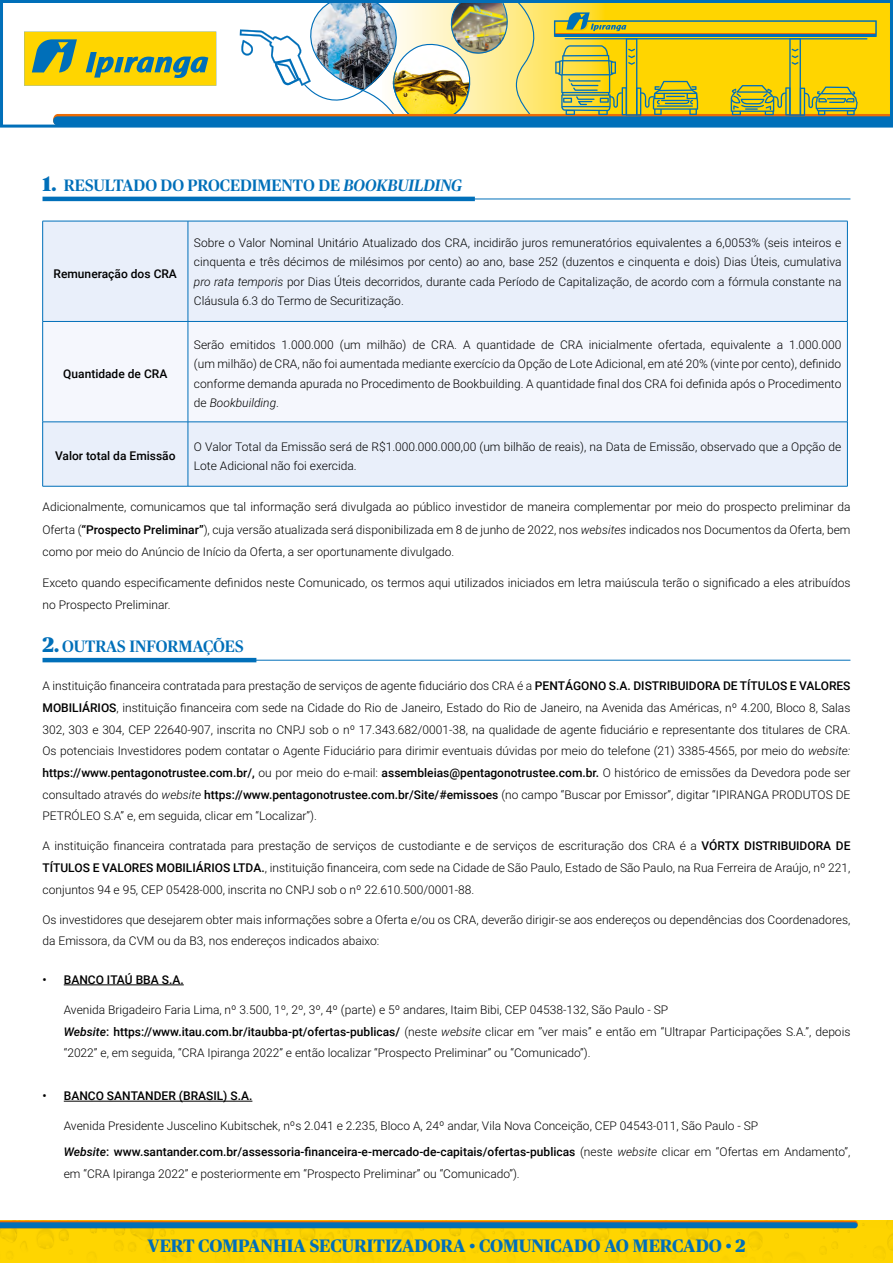
<style>
.page{position:relative;width:893px;height:1263px;background:#fff}
.page>*{position:absolute;margin:0;border:0;box-sizing:border-box;transform-origin:0 0}
.t1{font:700 18px "Publico";color:#006fb9}
.t2{font:500 16.5px "Publico";color:#006fb9}
.t3{font:300 12px/21.6px "Roboto";color:#000;text-align:justify}
.t4{font:500 12px "Roboto";color:#000}
.s1{font-weight:900;font-size:21px}
.s2{font-style:italic}
.s3{font-weight:500}
.s4{font-weight:500;font-style:italic}
.s5{font-weight:900}
</style>
<div class="page">
<img style="left:0;top:1220px;width:893px;height:43px">
<svg style="left:0;top:1221px;width:858px;height:7px;background:#2c6e97"></svg>
<svg style="left:0;top:0;width:893px;height:128px"></svg>
<svg style="left:24px;top:1px;width:869px;height:126px"></svg>
<hr style="left:43px;top:197px;width:432px;height:4px;background:#006fb9">
<hr style="left:77px;top:199px;width:773px;height:1px;background:#006fb9">
<hr style="left:43px;top:658px;width:213px;height:4px;background:#006fb9">
<hr style="left:77px;top:660px;width:773px;height:1px;background:#006fb9">
<hr style="left:64px;top:984px;width:120px;height:1px;background:#000">
<hr style="left:64px;top:1101px;width:188px;height:1px;background:#000">
<div style="left:43px;top:222px;width:804px;height:264px;background:#e9effa"></div>
<div style="left:43px;top:322px;width:804px;height:100px;background:#f5f7fd"></div>
<hr style="left:43px;top:221px;width:145px;height:1px;background:#006fb9">
<hr style="left:42px;top:221px;width:1px;height:100px;background:#006fb9">
<hr style="left:188px;top:221px;width:659px;height:1px;background:#006fb9">
<hr style="left:188px;top:221px;width:1px;height:100px;background:#006fb9">
<hr style="left:847px;top:221px;width:1px;height:100px;background:#006fb9">
<hr style="left:43px;top:321px;width:145px;height:1px;background:#006fb9">
<hr style="left:42px;top:322px;width:1px;height:100px;background:#006fb9">
<hr style="left:188px;top:321px;width:659px;height:1px;background:#006fb9">
<hr style="left:188px;top:322px;width:1px;height:100px;background:#006fb9">
<hr style="left:847px;top:322px;width:1px;height:100px;background:#006fb9">
<hr style="left:43px;top:422px;width:145px;height:1px;background:#006fb9">
<hr style="left:42px;top:422px;width:1px;height:64px;background:#006fb9">
<hr style="left:188px;top:422px;width:659px;height:1px;background:#006fb9">
<hr style="left:188px;top:422px;width:1px;height:64px;background:#006fb9">
<hr style="left:847px;top:422px;width:1px;height:64px;background:#006fb9">
<hr style="left:43px;top:486px;width:145px;height:1px;background:#006fb9">
<hr style="left:188px;top:486px;width:659px;height:1px;background:#006fb9">
<h2 class="t2" style="left:43px;top:176px;width:421px"><span class="s1">1.</span> RESULTADO DO PROCEDIMENTO DE <span class="s2">BOOKBUILDING</span></h2>
<p class="t4" style="left:54px;top:265px;width:125px">Remuneração dos CRA</p>
<p class="t4" style="left:63px;top:365px;width:106px">Quantidade de CRA</p>
<p class="t3" style="left:194px;top:232px;width:649px;line-height:19.5px">Sobre o Valor Nominal Unitário Atualizado dos CRA, incidirão juros remuneratórios equivalentes a 6,0053% (seis inteiros e cinquenta e três décimos de milésimos por cento) ao ano, base 252 (duzentos e cinquenta e dois) Dias Úteis, cumulativa <span class="s2">pro rata temporis</span> por Dias Úteis decorridos, durante cada Período de Capitalização, de acordo com a fórmula constante na Cláusula 6.3 do Termo de Securitização.</p>
<p class="t3" style="left:194px;top:334px;width:649px;line-height:19.5px">Serão emitidos 1.000.000 (um milhão) de CRA. A quantidade de CRA inicialmente ofertada, equivalente a 1.000.000 (um milhão) de CRA, não foi aumentada mediante exercício da Opção de Lote Adicional, em até 20% (vinte por cento), definido conforme demanda apurada no Procedimento de Bookbuilding. A quantidade final dos CRA foi definida após o Procedimento de <span class="s2">Bookbuilding</span>.</p>
<p class="t4" style="left:55px;top:448px;width:122px">Valor total da Emissão</p>
<p class="t3" style="left:194px;top:436px;width:649px;line-height:19.5px">O Valor Total da Emissão será de R$1.000.000.000,00 (um bilhão de reais), na Data de Emissão, observado que a Opção de<br>Lote Adicional não foi exercida.</p>
<p class="t3" style="left:43px;top:495px;width:809px;line-height:22.4px">Adicionalmente, comunicamos que tal informação será divulgada ao público investidor de maneira complementar por meio do prospecto preliminar da Oferta (<span class="s3">“Prospecto Preliminar”</span>), cuja versão atualizada será disponibilizada em 8 de junho de 2022, nos <span class="s2">websites</span> indicados nos Documentos da Oferta, bem como por meio do Anúncio de Início da Oferta, a ser oportunamente divulgado.</p>
<p class="t3" style="left:43px;top:571px;width:809px;line-height:22.4px">Exceto quando especificamente definidos neste Comunicado, os termos aqui utilizados iniciados em letra maiúscula terão o significado a eles atribuídos no Prospecto Preliminar.</p>
<h2 class="t2" style="left:43px;top:637px;width:203px"><span class="s1">2.</span> OUTRAS INFORMAÇÕES</h2>
<p class="t3" style="left:43px;top:675px;width:809px">A instituição financeira contratada para prestação de serviços de agente fiduciário dos CRA é a <span class="s3">PENTÁGONO S.A. DISTRIBUIDORA DE TÍTULOS E VALORES MOBILIÁRIOS</span>, instituição financeira com sede na Cidade do Rio de Janeiro, Estado do Rio de Janeiro, na Avenida das Américas, nº 4.200, Bloco 8, Salas 302, 303 e 304, CEP 22640-907, inscrita no CNPJ sob o nº 17.343.682/0001-38, na qualidade de agente fiduciário e representante dos titulares de CRA.<br>Os potenciais Investidores podem contatar o Agente Fiduciário para dirimir eventuais dúvidas por meio do telefone (21) 3385-4565, por meio do <span class="s2">website: </span><span class="s3">https://www.pentagonotrustee.com.br/,</span> ou por meio do e-mail: <span class="s3">assembleias@pentagonotrustee.com.br.</span> O histórico de emissões da Devedora pode ser consultado através do <span class="s2">website</span> <span class="s3">https://www.pentagonotrustee.com.br/Site/#emissoes</span> (no campo “Buscar por Emissor”, digitar “IPIRANGA PRODUTOS DE PETRÓLEO S.A” e, em seguida, clicar em “Localizar”).</p>
<p class="t3" style="left:43px;top:835px;width:809px">A instituição financeira contratada para prestação de serviços de custodiante e de serviços de escrituração dos CRA é a <span class="s3">VÓRTX DISTRIBUIDORA DE TÍTULOS E VALORES MOBILIÁRIOS LTDA.</span>, instituição financeira, com sede na Cidade de São Paulo, Estado de São Paulo, na Rua Ferreira de Araújo, nº 221, conjuntos 94 e 95, CEP 05428-000, inscrita no CNPJ sob o nº 22.610.500/0001-88.</p>
<p class="t3" style="left:43px;top:908px;width:809px">Os investidores que desejarem obter mais informações sobre a Oferta e/ou os CRA, deverão dirigir-se aos endereços ou dependências dos Coordenadores, da Emissora, da CVM ou da B3, nos endereços indicados abaixo:</p>
<p class="t4" style="left:43px;top:971px;width:143px">• BANCO ITAÚ BBA S.A.</p>
<p class="t3" style="left:64px;top:998px;width:788px;text-align:left">Avenida Brigadeiro Faria Lima, nº 3.500, 1º, 2º, 3º, 4º (parte) e 5º andares, Itaim Bibi, CEP 04538-132, São Paulo - SP<br><span class="s4">Website</span><span class="s3">: https://www.itau.com.br/itaubba-pt/ofertas-publicas/</span> (neste <span class="s2">website</span> clicar em ‘’ver mais’’ e então em “Ultrapar Participações S.A.”, depois “2022” e, em seguida, “CRA Ipiranga 2022” e então localizar “Prospecto Preliminar” ou “Comunicado”).</p>
<p class="t4" style="left:43px;top:1087px;width:211px">• BANCO SANTANDER (BRASIL) S.A.</p>
<p class="t3" style="left:64px;top:1113px;width:788px;line-height:26px">Avenida Presidente Juscelino Kubitschek, nºs 2.041 e 2.235, Bloco A, 24º andar, Vila Nova Conceição, CEP 04543-011, São Paulo - SP<br><span class="s4">Website</span><span class="s3">: www.santander.com.br/assessoria-financeira-e-mercado-de-capitais/ofertas-publicas</span> (neste <span class="s2">website</span> clicar em “Ofertas em Andamento”,</p>
<p class="t3" style="left:64px;top:1162px;width:457px">em “CRA Ipiranga 2022” e posteriormente em “Prospecto Preliminar” ou “Comunicado”).</p>
<h1 class="t1" style="left:148px;top:1236px;width:599px">VERT COMPANHIA SECURITIZADORA • COMUNICADO AO MERCADO • <span class="s5">2</span></h1>
</div>
